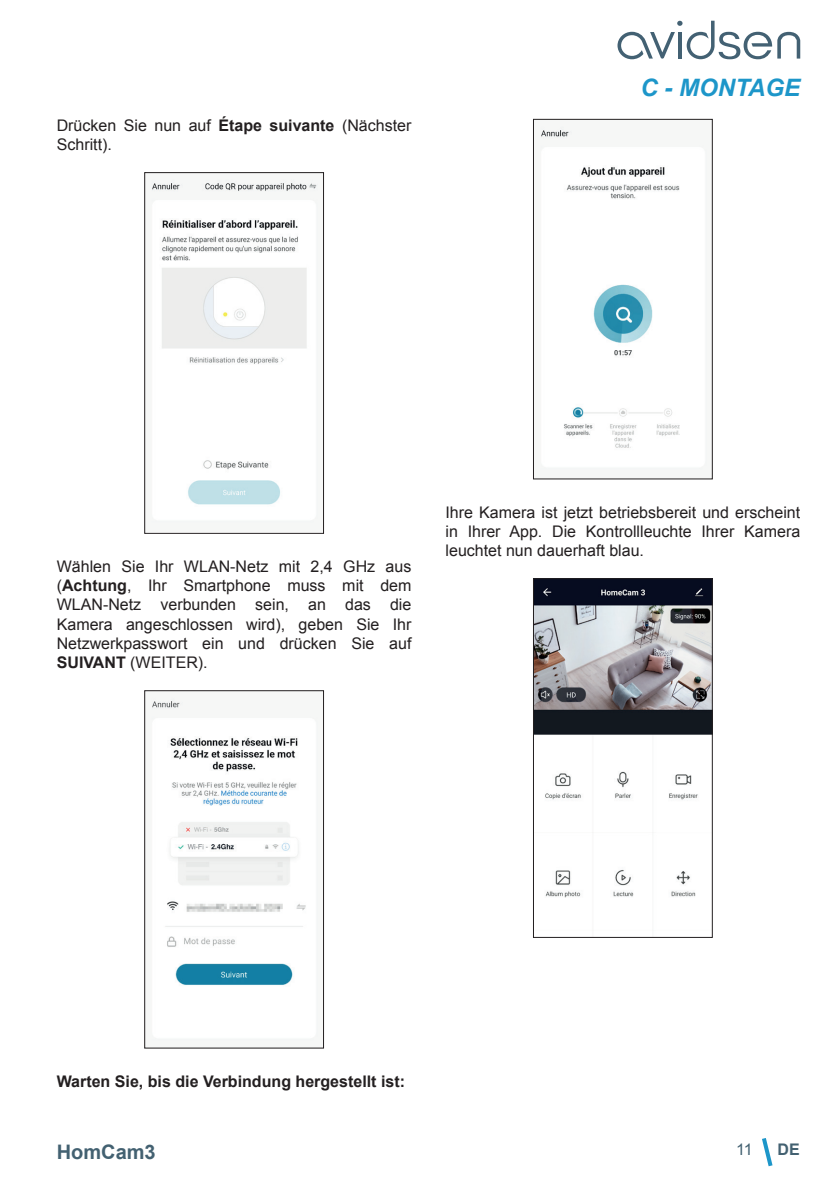
<style>
.page{position:relative;width:840px;height:1191px;background:#fff}
.page>*{position:absolute;margin:0;border:0;box-sizing:border-box;transform-origin:0 0}
.t1{font:italic 700 24px "Arial";color:#1d96c9}
.t2{font:700 20px "Arial";color:#436171}
.t3{font:16px/19.2px "Arial";color:#231f20;text-align:justify}
.t4{font:700 16px "Arial";color:#231f20}
.t5{font:16px "Arial";color:#436171}
.t6{font:700 16px "Arial";color:#436171}
.s1{font-weight:700}
</style>
<div class="page">
<svg style="left:762px;top:1138px;width:11px;height:29px"></svg>
<svg style="left:617px;top:21px;width:182px;height:38px"></svg>
<img style="left:151px;top:179px;width:167px;height:344px">
<div style="left:144px;top:172px;width:179px;height:361px;border:1px solid #231f20"></div>
<img style="left:151px;top:697px;width:167px;height:344px">
<div style="left:144px;top:690px;width:179px;height:358px;border:1px solid #231f20"></div>
<img style="left:540px;top:126px;width:167px;height:344px">
<div style="left:533px;top:119px;width:179px;height:360px;border:1px solid #231f20"></div>
<img style="left:535px;top:580px;width:175px;height:318px">
<div style="left:533px;top:578px;width:179px;height:359px;border:1px solid #231f20"></div>
<p class="t3" style="left:57px;top:116px;width:356px">Drücken Sie nun auf <span class="s1">Étape suivante</span> (Nächster<br>Schritt).</p>
<h1 class="t1" style="left:640px;top:72px;width:161px">C - MONTAGE</h1>
<p class="t3" style="left:57px;top:557px;width:356px">Wählen Sie Ihr WLAN-Netz mit 2,4 GHz aus (<span class="s1">Achtung</span>, Ihr Smartphone muss mit dem WLAN-Netz verbunden sein, an das die Kamera angeschlossen wird), geben Sie Ihr Netzwerkpasswort ein und drücken Sie auf <span class="s1">SUIVANT</span> (WEITER).</p>
<p class="t3" style="left:445px;top:502px;width:356px">Ihre Kamera ist jetzt betriebsbereit und erscheint in Ihrer App. Die Kontrollleuchte Ihrer Kamera leuchtet nun dauerhaft blau.</p>
<p class="t4" style="left:57px;top:1070px;width:349px">Warten Sie, bis die Verbindung hergestellt ist:</p>
<p class="t2" style="left:57px;top:1138px;width:100px">HomCam3</p>
<p class="t5" style="left:735px;top:1139px;width:18px">11</p>
<p class="t6" style="left:777px;top:1138px;width:24px">DE</p>
</div>
